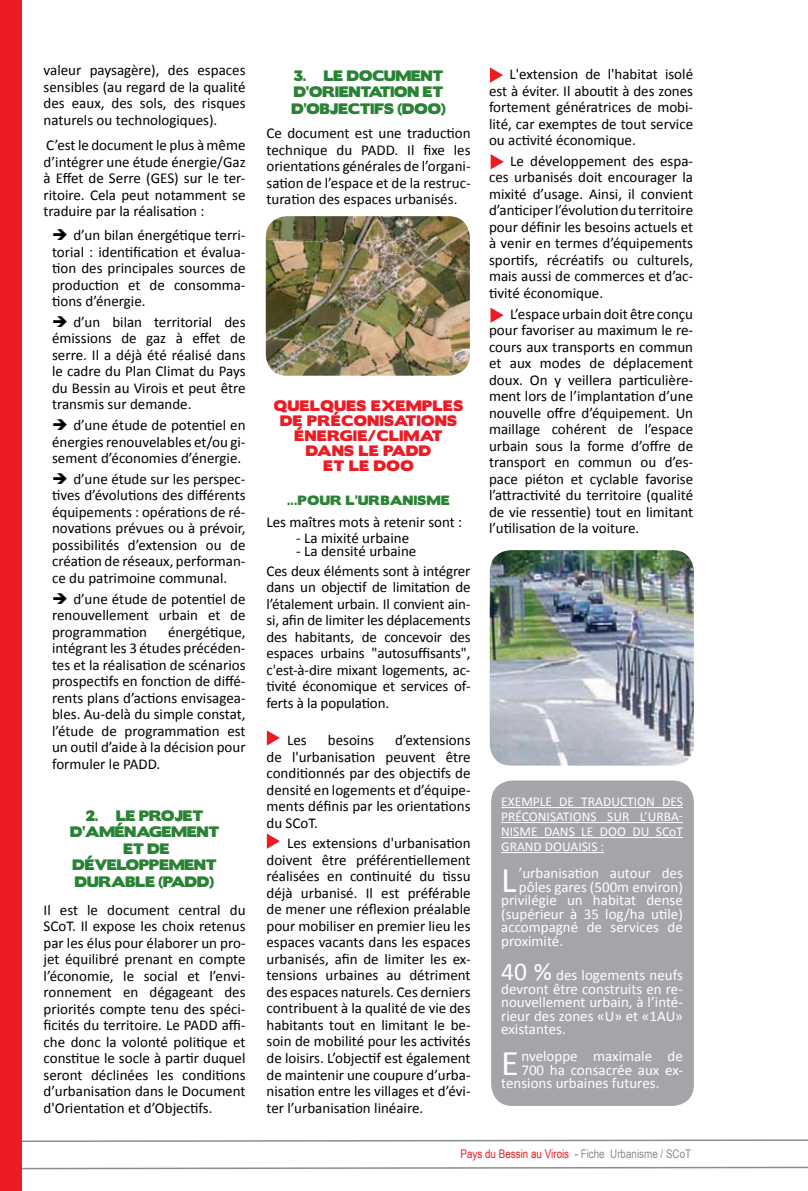
<style>
.page{position:relative;width:808px;height:1191px;background:#fff}
.page>*{position:absolute;margin:0;border:0;box-sizing:border-box;transform-origin:0 0}
.t1{font:36.3px "Calibri";color:#fff}
.t2{font:15px/16.5px "Calibri";color:#000;text-align:justify}
.t3{font:15px/13.5px "Calibri";color:#fff;text-align:justify}
.t4{font:13.5px/16.5px "Boris Black Bloxx";color:#2a8235}
.t5{font:13.5px/15px "Calibri";color:#fff;text-align:justify}
.t6{font:13.5px "Boris Black Bloxx";letter-spacing:.04em;color:#ed1c24}
.t7{font:12px "Arial Narrow";color:#ed1c24}
.t8{font:12px "Boris Black Bloxx";letter-spacing:.04em;color:#2a8235}
.s1{font-size:25.5px}
.s2{color:#a3238e}
.s3{color:#8a8c8e}
</style>
<div class="page">
<svg style="left:21px;top:1164px;width:787px;height:6px"></svg>
<svg style="left:21px;top:1137px;width:787px;height:5px"></svg>
<div style="left:0;top:0;width:21px;height:1191px;background:#ed1c24"></div>
<div style="left:491px;top:780px;width:203px;height:326px;background:#a3a5a8;border-radius:21px"></div>
<hr style="left:501px;top:807px;width:182px;height:1px;background:#fff">
<hr style="left:501px;top:822px;width:182px;height:1px;background:#fff">
<hr style="left:501px;top:837px;width:182px;height:1px;background:#fff">
<hr style="left:501px;top:852px;width:103px;height:1px;background:#fff">
<img style="left:490px;top:550px;width:204px;height:215px">
<img style="left:266px;top:216px;width:204px;height:160px">
<svg style="left:490px;top:307px;width:14px;height:16px"></svg>
<svg style="left:490px;top:154px;width:14px;height:16px"></svg>
<svg style="left:490px;top:67px;width:13px;height:16px"></svg>
<svg style="left:266px;top:833px;width:14px;height:16px"></svg>
<svg style="left:266px;top:730px;width:14px;height:16px"></svg>
<p class="t2" style="left:44px;top:61px;width:203px">valeur paysagère), des espaces sensibles (au regard de la qualité des eaux, des sols, des risques naturels ou technologiques).</p>
<p class="t2" style="left:44px;top:136px;width:203px">C’est le document le plus à même d’intégrer une étude énergie/Gaz à Effet de Serre (GES) sur le ter&shy;ritoire. Cela peut notamment se traduire par la réalisation :</p>
<p class="t2" style="left:52px;top:226px;width:195px;text-indent:21px">d’un bilan énergétique terri&shy;torial : identification et évalua&shy;tion des principales sources de production et de consomma&shy;tions d’énergie.</p>
<p class="t2" style="left:52px;top:313px;width:195px;text-indent:21px">d’un bilan territorial des émissions de gaz à effet de serre. Il a déjà été réalisé dans le cadre du Plan Climat du Pays du Bessin au Virois et peut être transmis sur demande.</p>
<p class="t2" style="left:52px;top:416px;width:195px;text-indent:21px">d’une étude de potentiel en énergies renouvelables et/ou gi&shy;sement d’économies d’énergie.</p>
<p class="t2" style="left:52px;top:470px;width:195px;text-indent:21px">d’une étude sur les perspec&shy;tives d’évolutions des différents équipements : opérations de ré&shy;novations prévues ou à prévoir, possibilités d’extension ou de création de réseaux, performan&shy;ce du patrimoine communal.</p>
<p class="t2" style="left:52px;top:590px;width:195px;text-indent:21px">d’une étude de potentiel de renouvellement urbain et de programmation</p>
<p class="t2" style="left:52px;top:623px;width:195px;text-indent:116px">énergétique, intégrant les 3 études précéden&shy;tes et la réalisation de scénarios prospectifs en fonction de diffé&shy;rents plans d’actions envisagea&shy;bles. Au-delà du simple constat, l’étude de programmation est un outil d’aide à la décision pour formuler le PADD.</p>
<p class="t4" style="left:70px;top:807px;width:151px;text-align:center">2. LE PROJET<br>D’AMÉNAGEMENT<br>ET DE<br>DÉVELOPPEMENT<br>DURABLE (PADD)</p>
<p class="t2" style="left:44px;top:900px;width:203px">Il est le document central du SCoT. Il expose les choix retenus par les élus pour élaborer un pro&shy;jet équilibré prenant en compte l’économie, le social et l’envi&shy;ronnement en dégageant des priorités compte tenu des spéci&shy;ficités du territoire. Le PADD affi&shy;che donc la volonté politique et constitue le socle à partir duquel seront déclinées les conditions d’urbanisation dans le Document d'Orientation et d’Objectifs.</p>
<p class="t4" style="left:291px;top:67px;width:156px">3. LE DOCUMENT<br>D’ORIENTATION ET<br>D’OBJECTIFS (DOO)</p>
<p class="t2" style="left:266px;top:124px;width:206px">Ce document est une traduction technique du PADD. Il fixe les orientations générales de l’organi&shy;sation de l’espace et de la restruc&shy;turation des espaces urbanisés.</p>
<p class="t6" style="left:274px;top:396px;width:191px">QUELQUES EXEMPLES</p>
<p class="t6" style="left:280px;top:411px;width:179px">DE PRÉCONISATIONS</p>
<p class="t6" style="left:295px;top:426px;width:149px">ÉNERGIE/CLIMAT</p>
<p class="t6" style="left:306px;top:441px;width:127px">DANS LE PADD</p>
<p class="t6" style="left:323px;top:456px;width:78px">ET LE DOO</p>
<p class="t8" style="left:287px;top:491px;width:164px">...POUR L’URBANISME</p>
<p class="t2" style="left:266px;top:512px;width:197px">Les maîtres mots à retenir sont :</p>
<p class="t2" style="left:296px;top:529px;width:114px">- La mixité urbaine</p>
<p class="t2" style="left:266px;top:541px;width:206px;line-height:19.2px;text-indent:30px">- La densité urbaine<br>Ces deux éléments sont à intégrer</p>
<p class="t2" style="left:266px;top:578px;width:206px">dans un objectif de limitation de l’étalement urbain. Il convient ain&shy;si, afin de limiter les déplacements des habitants, de concevoir des espaces urbains "autosuffisants", c'est-à-dire mixant logements, ac&shy;tivité économique et services of&shy;ferts à la population.</p>
<p class="t2" style="left:287px;top:731px;width:21px">Les</p>
<p class="t2" style="left:328px;top:731px;width:48px">besoins</p>
<p class="t2" style="left:266px;top:731px;width:206px;text-indent:129px">d’extensions de l'urbanisation peuvent être conditionnés par des objectifs de densité en logements et d’équipe&shy;ments définis par les orientations du SCoT.</p>
<p class="t2" style="left:266px;top:834px;width:206px;text-indent:21px">Les extensions d'urbanisation doivent être préférentiellement réalisées en continuité du tissu déjà urbanisé. Il est préférable de mener une réflexion préalable pour mobiliser en premier lieu les espaces vacants dans les espaces urbanisés, afin de limiter les ex&shy;tensions urbaines au détriment des espaces naturels. Ces derniers contribuent à la qualité de vie des habitants tout en limitant le be&shy;soin de mobilité pour les activités de loisirs. L’objectif est également de maintenir une coupure d’urba&shy;nisation entre les villages et d’évi&shy;ter l’urbanisation linéaire.</p>
<p class="t2" style="left:489px;top:65px;width:206px;text-indent:20px">L'extension de l'habitat isolé est à éviter. Il aboutit à des zones fortement génératrices de mobi&shy;lité, car exemptes de tout service ou activité économique.</p>
<p class="t2" style="left:489px;top:152px;width:206px;text-indent:21px">Le développement des espa&shy;ces urbanisés doit encourager la mixité d’usage. Ainsi, il convient d’anticiper l’évolution du territoire pour définir les besoins actuels et à venir en termes d’équipements sportifs, récréatifs ou culturels, mais aussi de commerces et d’ac&shy;tivité économique.</p>
<p class="t2" style="left:489px;top:305px;width:206px;text-indent:21px">L’espace urbain doit être conçu pour favoriser au maximum le re&shy;cours aux transports en commun et aux modes de déplacement doux. On y veillera particulière&shy;ment lors de l’implantation d’une nouvelle offre d’équipement. Un maillage cohérent de l’espace urbain sous la forme d’offre de transport en commun ou d’es&shy;pace piéton et cyclable favorise l’attractivité du territoire (qualité de vie ressentie) tout en limitant l’utilisation de la voiture.</p>
<p class="t5" style="left:501px;top:793px;width:39px">Exemple</p>
<p class="t5" style="left:559px;top:793px;width:45px">de traductio</p>
<p class="t5" style="left:646px;top:793px;width:24px">n des</p>
<p class="t5" style="left:501px;top:808px;width:53px">préconisatio</p>
<p class="t5" style="left:501px;top:808px;width:183px;text-indent:81px">ns su r l’urba&shy;nisme dans le DOO du SCoT Grand Douaisis</p>
<p class="t5" style="left:601px;top:838px;width:5px">:</p>
<h1 class="t1" style="left:501px;top:857px;width:17px">L</h1>
<p class="t3" style="left:519px;top:865px;width:165px">’urbanisation autour des</p>
<p class="t3" style="left:519px;top:879px;width:165px">pôles gares (500m environ)</p>
<p class="t3" style="left:501px;top:892px;width:183px">privilégie un habitat dense</p>
<p class="t3" style="left:501px;top:906px;width:183px">(supérieur à 35 log/ha utile)</p>
<p class="t3" style="left:501px;top:919px;width:183px">accompagné de services de</p>
<p class="t3" style="left:501px;top:933px;width:63px">proximité.</p>
<p class="t3" style="left:501px;top:967px;width:183px"><span class="s1">40 %</span> des logements neufs devront être construits en re&shy;nouvellement urbain, à l’inté&shy;rieur des zones «U» et «1AU» existantes.</p>
<h1 class="t1" style="left:501px;top:1040px;width:19px">E</h1>
<p class="t3" style="left:521px;top:1048px;width:163px">nveloppe maximale de</p>
<p class="t3" style="left:521px;top:1062px;width:163px">700 ha consacrée aux ex-</p>
<p class="t3" style="left:501px;top:1075px;width:160px">tensions urbaines futures.</p>
<p class="t7" style="left:460px;top:1144px;width:232px">Pays du Bessin au Virois <span class="s2">-</span> <span class="s3">Fiche Urbanisme / SCoT</span></p>
</div>
